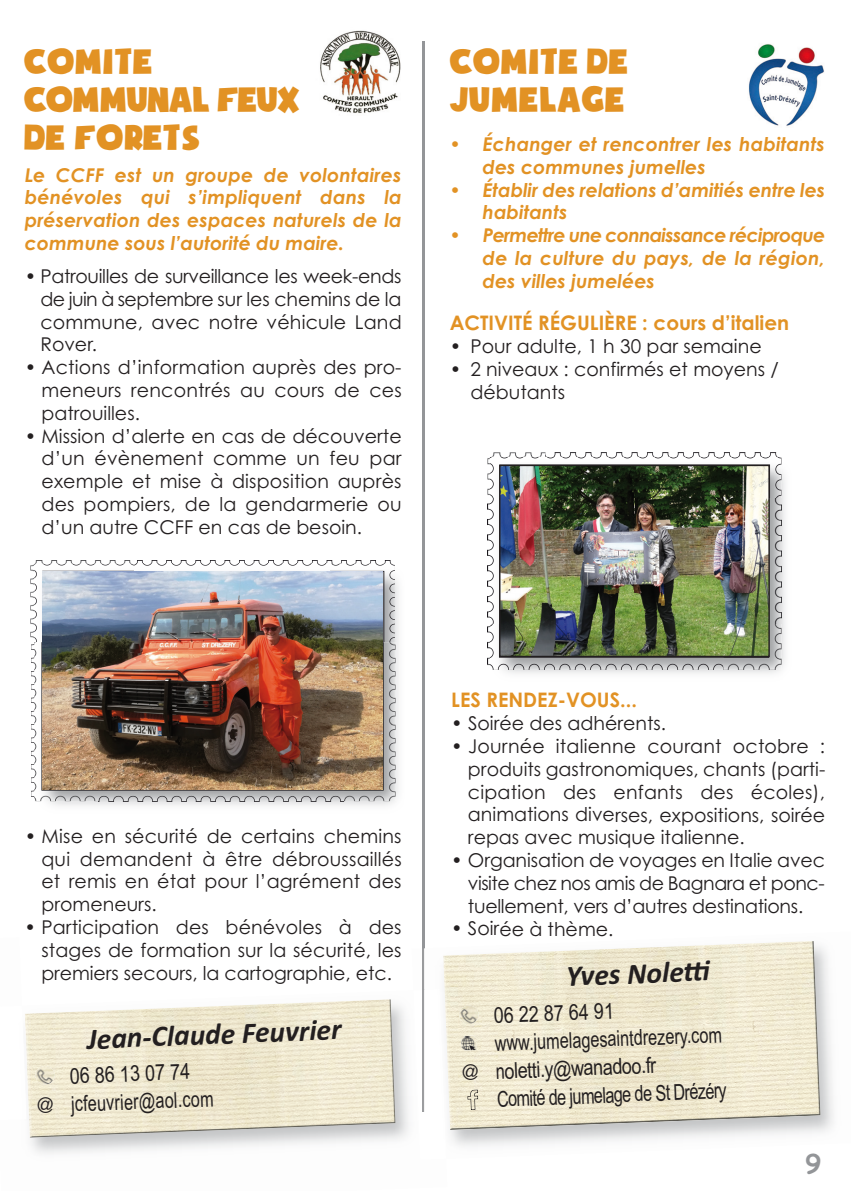
<style>
.page{position:relative;width:851px;height:1191px;background:#fff}
.page>*{position:absolute;margin:0;border:0;box-sizing:border-box;transform-origin:0 0}
.t1{font:40px/38px "Soupof Justice";color:#e29224}
.t2{font:italic 700 29.6px "Calibri";color:#231f20}
.t3{font:700 26px "Comic Sans MS";color:#939598}
.t4{font:22px "Arial Narrow";color:#231f20;scale:.9 1}
.t5{font:22px/28px "Arial Narrow";color:#231f20;text-align:center}
.t6{font:700 20px "Century Gothic";color:#e29224}
.t7{font:19px/22.8px "Century Gothic";color:#231f20;text-align:justify}
.t8{font:italic 700 19px/22.8px "Century Gothic";color:#e29224;text-align:justify}
.s1{font-family:"Itc Kabel"}
</style>
<div class="page">
<hr style="left:422px;top:41px;width:2px;height:1071px;background:#939598">
<img style="left:25px;top:999px;width:370px;height:138px">
<img style="left:35px;top:1066px;width:20px;height:18px">
<img style="left:320px;top:30px;width:81px;height:83px">
<img style="left:30px;top:560px;width:101px;height:78px">
<img style="left:136px;top:560px;width:255px;height:3px">
<img style="left:31px;top:644px;width:3px;height:153px">
<img style="left:34px;top:586px;width:365px;height:220px">
<img style="left:34px;top:563px;width:100px;height:79px">
<img style="left:395px;top:579px;width:3px;height:140px">
<img style="left:330px;top:563px;width:65px;height:79px">
<img style="left:134px;top:563px;width:196px;height:9px">
<img style="left:344px;top:642px;width:51px;height:159px">
<img style="left:98px;top:789px;width:246px;height:12px">
<img style="left:34px;top:801px;width:258px;height:1px">
<img style="left:43px;top:572px;width:339px;height:217px">
<img style="left:413px;top:989px;width:33px;height:147px">
<img style="left:443px;top:941px;width:377px;height:189px">
<img style="left:459px;top:1005px;width:19px;height:19px">
<img style="left:461px;top:1035px;width:15px;height:15px">
<svg style="left:467px;top:1089px;width:11px;height:21px"></svg>
<img style="left:749px;top:44px;width:75px;height:82px">
<img style="left:487px;top:452px;width:59px;height:43px">
<img style="left:546px;top:452px;width:232px;height:5px">
<img style="left:487px;top:503px;width:2px;height:162px">
<img style="left:504px;top:457px;width:281px;height:217px">
<img style="left:489px;top:457px;width:292px;height:41px">
<img style="left:723px;top:623px;width:58px;height:47px">
<img style="left:489px;top:623px;width:234px;height:47px">
<img style="left:489px;top:498px;width:5px;height:125px">
<img style="left:769px;top:498px;width:12px;height:125px">
<img style="left:501px;top:467px;width:266px;height:188px">
<div style="left:499px;top:465px;width:270px;height:192px;border:1px solid #231f20"></div>
<h1 class="t1" style="left:24px;top:45px;width:278px">COMITE<br>COMMUNAL FEUX<br>DE FORETS</h1>
<p class="t8" style="left:25px;top:165px;width:378px">Le CCFF est un groupe de volontaires bénévoles qui s’impliquent dans la préservation des espaces naturels de la commune sous l’autorité du maire.</p>
<p class="t7" style="left:40px;top:266px;width:363px;text-indent:-16px">• Patrouilles de surveillance les week-ends de juin à septembre sur les chemins de la commune, avec notre véhicule Land Rover.</p>
<p class="t7" style="left:41px;top:358px;width:362px;text-indent:-17px">• Actions d’information auprès des pro&shy;meneurs rencontrés au cours de ces patrouilles.</p>
<p class="t7" style="left:41px;top:426px;width:361px;text-indent:-17px">• Mission d’alerte en cas de découverte d’un évènement comme un feu par exemple et mise à disposition auprès des pompiers, de la gendarmerie ou d’un autre CCFF en cas de besoin.</p>
<h1 class="t1" style="left:449px;top:45px;width:180px">COMITE DE<br>JUMELAGE</h1>
<p class="t8" style="left:482px;top:134px;width:344px;text-indent:-33px">• Échanger et rencontrer les habitants des communes jumelles</p>
<p class="t8" style="left:482px;top:180px;width:344px;text-indent:-33px">• Établir des relations d’amitiés entre les habitants</p>
<p class="t8" style="left:482px;top:226px;width:344px;text-indent:-33px">• Permettre une connaissance réciproque de la culture du pays, de la région, des villes jumelées</p>
<p class="t6" style="left:449px;top:315px;width:341px">ACTIVITÉ RÉGULIÈRE : cours d’italien</p>
<p class="t7" style="left:449px;top:337px;width:313px">• Pour adulte, 1 h 30 par semaine</p>
<p class="t7" style="left:470px;top:360px;width:310px;text-indent:-21px">• 2 niveaux : confirmés et moyens / débutants</p>
<p class="t7" style="left:41px;top:826px;width:362px;text-indent:-17px">• Mise en sécurité de certains chemins qui demandent à être débroussaillés et remis en état pour l’agrément des promeneurs.</p>
<p class="t7" style="left:41px;top:917px;width:361px;text-indent:-17px">• Participation des bénévoles à des stages de formation sur la sécurité, les premiers secours, la cartographie, etc.</p>
<h2 class="t2" style="left:87px;top:1028px;width:256px;rotate:-2deg">Jean‐Claude Feuvrier</h2>
<p class="t5" style="left:35px;top:1065px;width:178px;rotate:-2deg">06 86 13 07 74<br><span class="s1">@</span> jcfeuvrier@aol.com</p>
<p class="t6" style="left:451px;top:692px;width:187px">LES RENDEZ-VOUS...</p>
<p class="t7" style="left:451px;top:714px;width:216px">• Soirée des adhérents.</p>
<p class="t7" style="left:468px;top:736px;width:359px;text-indent:-17px">• Journée italienne courant octobre : produits gastronomiques, chants (parti&shy;cipation des enfants des écoles), animations diverses, expositions, soirée repas avec musique italienne.</p>
<p class="t7" style="left:468px;top:850px;width:358px;text-indent:-17px">• Organisation de voyages en Italie avec visite chez nos amis de Bagnara et ponc&shy;tuellement, vers d’autres destinations.</p>
<p class="t7" style="left:451px;top:919px;width:164px">• Soirée à thème.</p>
<h2 class="t2" style="left:565px;top:965px;width:129px;rotate:-2deg">Yves Noletti</h2>
<p class="t5" style="left:493px;top:1003px;width:122px;rotate:-2deg">06 22 87 64 91</p>
<p class="t4" style="left:494px;top:1034px;width:254px;rotate:-2deg">www.jumelagesaintdrezery.com</p>
<p class="t4" style="left:461px;top:1064px;width:218px;rotate:-2deg"><span class="s1">@</span> noletti.y@wanadoo.fr</p>
<p class="t4" style="left:496px;top:1090px;width:257px;rotate:-2deg">Comité de jumelage de St Drézéry</p>
<h3 class="t3" style="left:805px;top:1148px;width:17px">9</h3>
</div>
